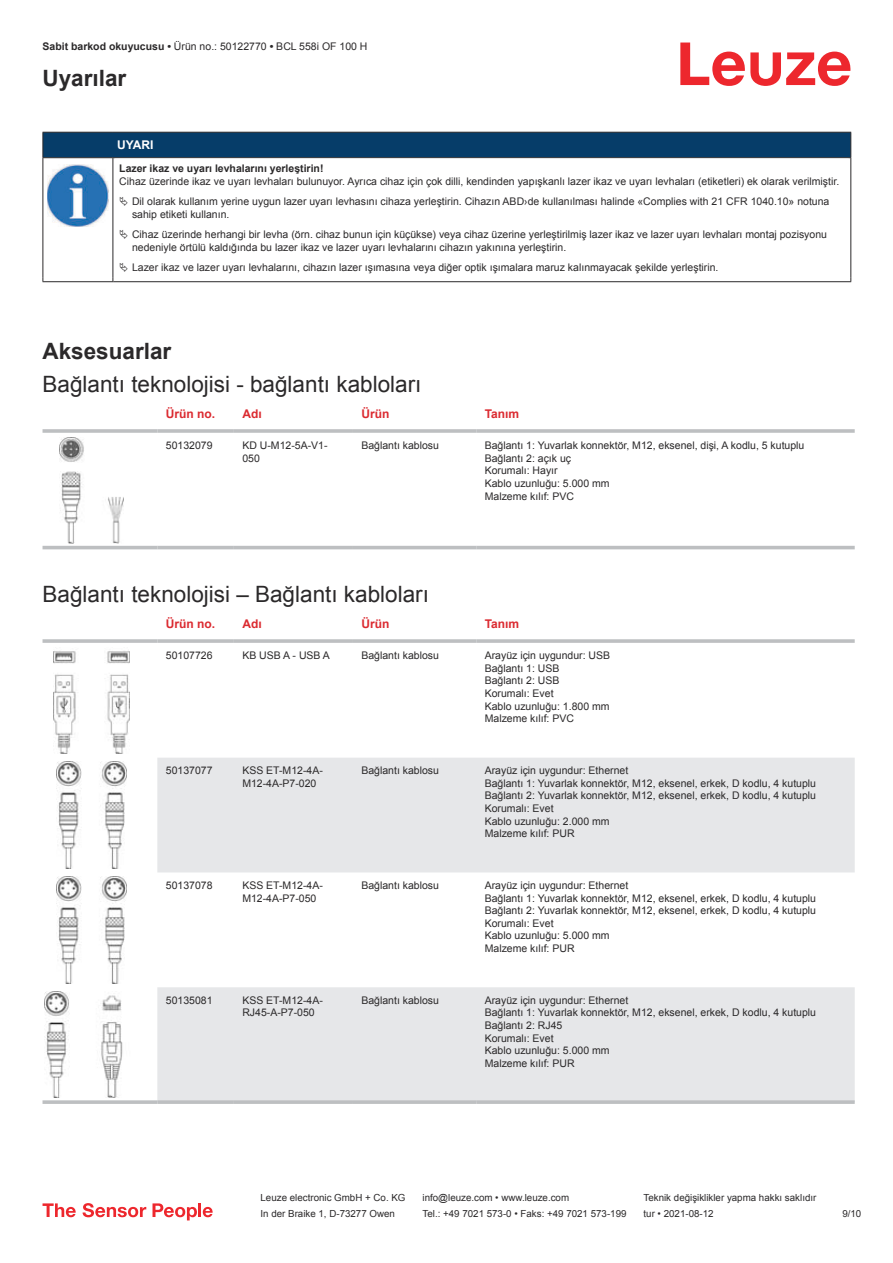
<style>
.page{position:relative;width:893px;height:1263px;background:#fff}
.page>*{position:absolute;margin:0;border:0;box-sizing:border-box;transform-origin:0 0}
.t1{font:22.5px "Arial";color:#2b292a}
.t2{font:700 22.5px "Arial";color:#2b292a}
.t3{font:700 12px "Arial";color:#db2a30}
.t4{font:700 12px "Arial";color:#fff}
.t5{font:10.5px/12.6px "Arial";color:#2b292a}
.t6{font:700 10.5px "Arial";color:#2b292a}
.t7{font:9.75px "Arial";color:#2b292a}
.s1{font-weight:700}
</style>
<div class="page">
<svg style="left:680px;top:43px;width:170px;height:43px"></svg>
<svg style="left:43px;top:543px;width:812px;height:7px"></svg>
<hr style="left:43px;top:429px;width:114px;height:4px;background:#c3c5c7">
<svg style="left:157px;top:429px;width:77px;height:4px"></svg>
<hr style="left:234px;top:429px;width:119px;height:4px;background:#c4c6c7">
<hr style="left:353px;top:429px;width:123px;height:4px;background:#c3c5c7">
<svg style="left:476px;top:429px;width:379px;height:4px;background:#c3c5c7"></svg>
<hr style="left:43px;top:546px;width:114px;height:3px;background:#bdbfc1">
<hr style="left:157px;top:546px;width:77px;height:3px;background:#bdbfc1">
<hr style="left:234px;top:546px;width:119px;height:3px;background:#bdbfc1">
<hr style="left:353px;top:546px;width:123px;height:3px;background:#bdbfc1">
<hr style="left:476px;top:546px;width:379px;height:3px;background:#bdbfc1">
<img style="left:59px;top:437px;width:65px;height:106px">
<svg style="left:157px;top:758px;width:698px;height:342px;fill:#e6e7e9"></svg>
<svg style="left:43px;top:639px;width:114px;height:4px"></svg>
<hr style="left:157px;top:639px;width:77px;height:4px;background:#c7c8ca">
<hr style="left:234px;top:639px;width:119px;height:4px;background:#bdbfc1">
<svg style="left:353px;top:639px;width:123px;height:4px"></svg>
<hr style="left:476px;top:639px;width:379px;height:4px;background:#c7c8ca">
<svg style="left:43px;top:1100px;width:114px;height:4px"></svg>
<hr style="left:157px;top:1100px;width:77px;height:4px;background:#bdbfc1">
<hr style="left:234px;top:1100px;width:119px;height:4px;background:#bdbfc1">
<hr style="left:353px;top:1100px;width:123px;height:4px;background:#bdbfc1">
<hr style="left:476px;top:1100px;width:379px;height:4px;background:#bdbfc1">
<img style="left:53px;top:651px;width:77px;height:102px">
<img style="left:56px;top:762px;width:70px;height:106px">
<img style="left:56px;top:877px;width:70px;height:106px">
<img style="left:45px;top:991px;width:78px;height:107px">
<svg style="left:43px;top:1203px;width:33px;height:14px"></svg>
<svg style="left:83px;top:1203px;width:63px;height:14px"></svg>
<svg style="left:153px;top:1203px;width:44px;height:17px"></svg>
<hr style="left:198px;top:1203px;width:3px;height:14px;background:#ed272d">
<svg style="left:203px;top:1207px;width:10px;height:10px"></svg>
<svg style="left:44px;top:158px;width:806px;height:123px"></svg>
<div style="left:43px;top:132px;width:808px;height:26px;background:#063d69"></div>
<hr style="left:113px;top:157px;width:738px;height:1px;background:#2b292a">
<hr style="left:43px;top:158px;width:1px;height:119px;background:#2b292a">
<hr style="left:113px;top:158px;width:1px;height:119px;background:#2b292a">
<hr style="left:850px;top:158px;width:1px;height:119px;background:#2b292a">
<hr style="left:43px;top:281px;width:70px;height:1px;background:#2b292a">
<hr style="left:113px;top:281px;width:738px;height:1px;background:#2b292a">
<img style="left:47px;top:164px;width:61px;height:63px">
<svg style="left:115px;top:159px;width:734px;height:119px"></svg>
<svg style="left:120px;top:197px;width:8px;height:9px"></svg>
<svg style="left:120px;top:230px;width:8px;height:9px"></svg>
<svg style="left:120px;top:263px;width:8px;height:9px"></svg>
<p class="t5" style="left:43px;top:41px;width:327px"><span class="s1">Sabit barkod okuyucusu •</span> Ürün no.: 50122770 <span class="s1">•</span> BCL 558i OF 100 H</p>
<h1 class="t2" style="left:43px;top:63px;width:85px">Uyarılar</h1>
<p class="t4" style="left:117px;top:136px;width:38px">UYARI</p>
<p class="t6" style="left:119px;top:161px;width:206px">Lazer ikaz ve uyarı levhalarını yerleştirin!</p>
<p class="t5" style="left:119px;top:171px;width:721px;line-height:20.2px;text-align:center">Cihaz üzerinde ikaz ve uyarı levhaları bulunuyor. Ayrıca cihaz için çok dilli, kendinden yapışkanlı lazer ikaz ve uyarı levhaları (etiketleri) ek olarak verilmiştir.<br>Dil olarak kullanım yerine uygun lazer uyarı levhasını cihaza yerleştirin. Cihazın ABD›de kullanılması halinde «Complies with 21 CFR 1040.10» notuna</p>
<p class="t5" style="left:132px;top:204px;width:696px;line-height:20.2px">sahip etiketi kullanın.<br>Cihaz üzerinde herhangi bir levha (örn. cihaz bunun için küçükse) veya cihaz üzerine yerleştirilmiş lazer ikaz ve lazer uyarı levhaları montaj pozisyonu</p>
<p class="t5" style="left:132px;top:237px;width:588px;line-height:20.2px">nedeniyle örtülü kaldığında bu lazer ikaz ve lazer uyarı levhalarını cihazın yakınına yerleştirin.<br>Lazer ikaz ve lazer uyarı levhalarını, cihazın lazer ışımasına veya diğer optik ışımalara maruz kalınmayacak şekilde yerleştirin.</p>
<h1 class="t2" style="left:43px;top:342px;width:130px">Aksesuarlar</h1>
<h1 class="t1" style="left:43px;top:369px;width:380px">Bağlantı teknolojisi - bağlantı kabloları</h1>
<p class="t3" style="left:166px;top:406px;width:51px">Ürün no.</p>
<p class="t3" style="left:242px;top:406px;width:21px">Adı</p>
<p class="t3" style="left:361px;top:410px;width:29px">Ürün</p>
<p class="t3" style="left:485px;top:406px;width:36px">Tanım</p>
<p class="t5" style="left:166px;top:439px;width:48px">50132079</p>
<p class="t5" style="left:242px;top:440px;width:87px">KD U-M12-5A-V1-<br>050</p>
<p class="t5" style="left:361px;top:439px;width:79px">Bağlantı kablosu</p>
<p class="t5" style="left:485px;top:439px;width:321px">Bağlantı 1: Yuvarlak konnektör, M12, eksenel, dişi, A kodlu, 5 kutuplu<br>Bağlantı 2: açık uç<br>Korumalı: Hayır<br>Kablo uzunluğu: 5.000 mm<br>Malzeme kılıf: PVC</p>
<h1 class="t1" style="left:43px;top:579px;width:388px">Bağlantı teknolojisi – Bağlantı kabloları</h1>
<p class="t3" style="left:166px;top:616px;width:51px">Ürün no.</p>
<p class="t3" style="left:242px;top:616px;width:21px">Adı</p>
<p class="t3" style="left:361px;top:620px;width:29px">Ürün</p>
<p class="t3" style="left:485px;top:616px;width:36px">Tanım</p>
<p class="t5" style="left:166px;top:650px;width:48px">50107726</p>
<p class="t5" style="left:242px;top:649px;width:89px">KB USB A - USB A</p>
<p class="t5" style="left:361px;top:649px;width:79px">Bağlantı kablosu</p>
<p class="t5" style="left:485px;top:649px;width:127px">Arayüz için uygundur: USB<br>Bağlantı 1: USB<br>Bağlantı 2: USB<br>Korumalı: Evet<br>Kablo uzunluğu: 1.800 mm<br>Malzeme kılıf: PVC</p>
<p class="t5" style="left:166px;top:765px;width:48px">50137077</p>
<p class="t5" style="left:242px;top:764px;width:82px">KSS ET-M12-4A-<br>M12-4A-P7-020</p>
<p class="t5" style="left:361px;top:764px;width:79px">Bağlantı kablosu</p>
<p class="t5" style="left:485px;top:764px;width:333px">Arayüz için uygundur: Ethernet<br>Bağlantı 1: Yuvarlak konnektör, M12, eksenel, erkek, D kodlu, 4 kutuplu Bağlantı 2: Yuvarlak konnektör, M12, eksenel, erkek, D kodlu, 4 kutuplu Korumalı: Evet<br>Kablo uzunluğu: 2.000 mm<br>Malzeme kılıf: PUR</p>
<p class="t5" style="left:166px;top:880px;width:48px">50137078</p>
<p class="t5" style="left:242px;top:879px;width:82px">KSS ET-M12-4A-<br>M12-4A-P7-050</p>
<p class="t5" style="left:361px;top:879px;width:79px">Bağlantı kablosu</p>
<p class="t5" style="left:485px;top:879px;width:333px">Arayüz için uygundur: Ethernet<br>Bağlantı 1: Yuvarlak konnektör, M12, eksenel, erkek, D kodlu, 4 kutuplu Bağlantı 2: Yuvarlak konnektör, M12, eksenel, erkek, D kodlu, 4 kutuplu Korumalı: Evet<br>Kablo uzunluğu: 5.000 mm<br>Malzeme kılıf: PUR</p>
<p class="t5" style="left:166px;top:995px;width:48px">50135081</p>
<p class="t5" style="left:242px;top:994px;width:82px">KSS ET-M12-4A-<br>RJ45-A-P7-050</p>
<p class="t5" style="left:361px;top:994px;width:79px">Bağlantı kablosu</p>
<p class="t5" style="left:485px;top:994px;width:333px">Arayüz için uygundur: Ethernet<br>Bağlantı 1: Yuvarlak konnektör, M12, eksenel, erkek, D kodlu, 4 kutuplu<br>Bağlantı 2: RJ45<br>Korumalı: Evet<br>Kablo uzunluğu: 5.000 mm<br>Malzeme kılıf: PUR</p>
<p class="t7" style="left:261px;top:1191px;width:146px">Leuze electronic GmbH + Co. KG</p>
<p class="t7" style="left:423px;top:1191px;width:148px">info@leuze.com • www.leuze.com</p>
<p class="t7" style="left:644px;top:1191px;width:174px">Teknik değişiklikler yapma hakkı saklıdır</p>
<p class="t7" style="left:261px;top:1207px;width:136px">In der Braike 1, D-73277 Owen</p>
<p class="t7" style="left:423px;top:1207px;width:205px">Tel.: +49 7021 573-0 • Faks: +49 7021 573-199</p>
<p class="t7" style="left:644px;top:1207px;width:72px">tur • 2021-08-12</p>
<p class="t7" style="left:842px;top:1207px;width:20px">9 /10</p>
</div>
